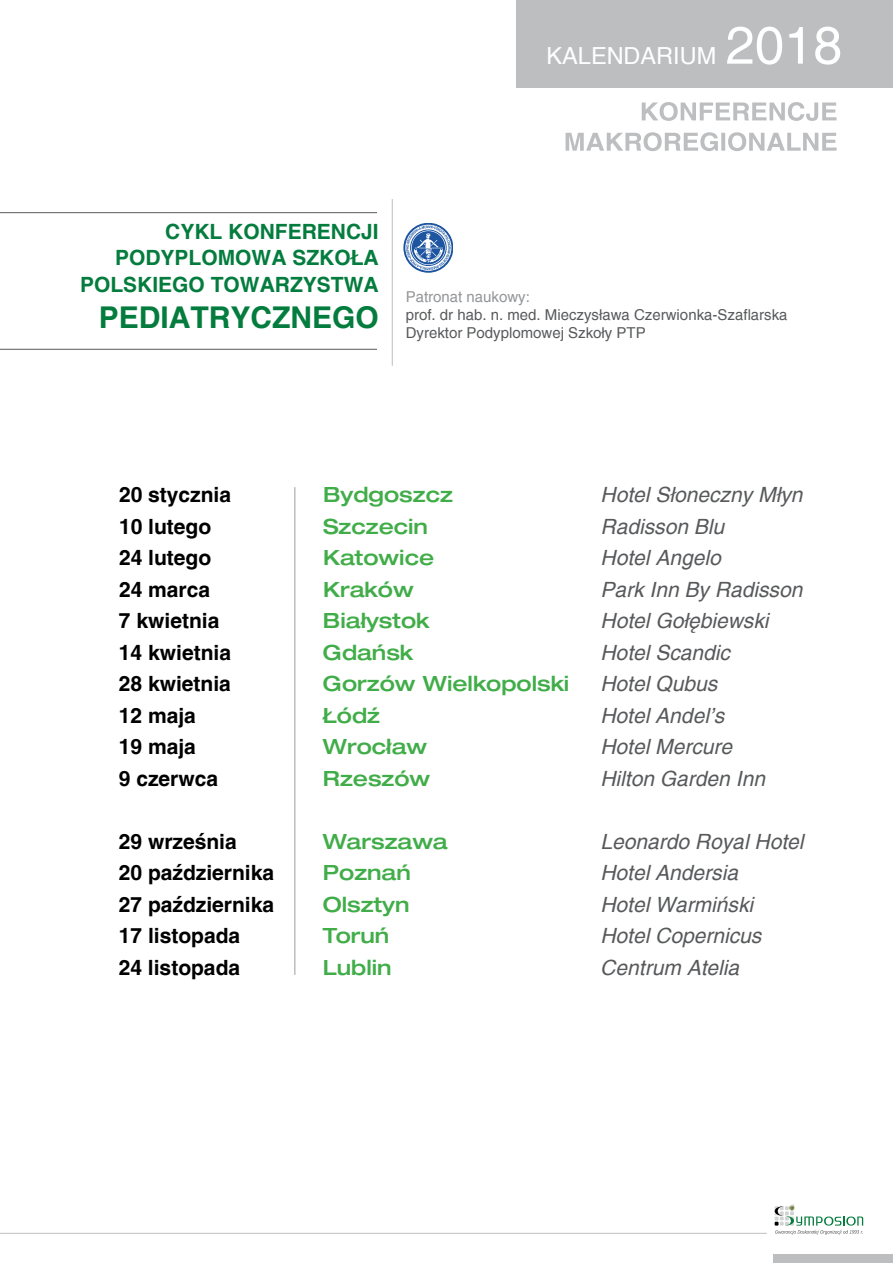
<style>
.page{position:relative;width:893px;height:1263px;background:#fff}
.page>*{position:absolute;margin:0;border:0;box-sizing:border-box;transform-origin:0 0}
.t1{font:52.5px "Helvetica";color:#fff}
.t2{font:700 30px "Helvetica";color:#047c3e}
.t3{font:23.55px "Helvetica";color:#fff}
.t4{font:italic 21px "Helvetica";color:#58595b}
.t5{font:700 21px "Helvetica";color:#000}
.t6{font:500 expanded 21px "Helvetica Neue LT Pro";color:#41ad49}
.t7{font:700 21px/26.1px "Helvetica";color:#047c3e;text-align:right}
.t8{font:15px/18px "Helvetica";color:#58595b}
.t9{font:15px "Helvetica";color:#939598}
</style>
<div class="page">
<hr style="left:0;top:1233px;width:767px;height:1px;background:#bcbec0">
<svg style="left:775px;top:1205px;width:88px;height:29px"></svg>
<hr style="left:392px;top:199px;width:1px;height:167px;background:#bcbec0">
<div style="left:774px;top:1254px;width:119px;height:9px;background:#bcbec0"></div>
<div style="left:517px;top:0;width:376px;height:87px;background:#bcbec0"></div>
<hr style="left:0;top:212px;width:377px;height:1px;background:#58595b">
<hr style="left:0;top:349px;width:377px;height:1px;background:#58595b">
<svg style="left:404px;top:223px;width:49px;height:49px"></svg>
<hr style="left:294px;top:487px;width:2px;height:488px;background:#bcbec0">
<svg style="left:566px;top:132px;width:270px;height:19px"></svg>
<svg style="left:642px;top:102px;width:194px;height:19px"></svg>
<p class="t3" style="left:547px;top:42px;width:171px">KALENDARIUM</p>
<h1 class="t1" style="left:726px;top:15px;width:118px">2018</h1>
<p class="t7" style="left:80px;top:220px;width:300px">cykl konferencji<br>Podyplomowa Szkoła<br>Polskiego Towarzystwa</p>
<h2 class="t2" style="left:99px;top:299px;width:282px">Pediatrycznego</h2>
<p class="t9" style="left:406px;top:288px;width:126px">Patronat naukowy:</p>
<p class="t8" style="left:406px;top:306px;width:383px">prof. dr hab. n. med. Mieczysława Czerwionka-Szaflarska<br>Dyrektor Podyplomowej Szkoły PTP</p>
<p class="t5" style="left:119px;top:482px;width:114px">20 stycznia</p>
<p class="t6" style="left:323px;top:482px;width:131px">Bydgoszcz</p>
<p class="t4" style="left:601px;top:483px;width:203px">Hotel Słoneczny Młyn</p>
<p class="t5" style="left:119px;top:514px;width:94px">10 lutego</p>
<p class="t6" style="left:323px;top:513px;width:106px">Szczecin</p>
<p class="t4" style="left:601px;top:514px;width:125px">Radisson Blu</p>
<p class="t5" style="left:119px;top:545px;width:94px">24 lutego</p>
<p class="t6" style="left:323px;top:545px;width:113px">Katowice</p>
<p class="t4" style="left:601px;top:546px;width:122px">Hotel Angelo</p>
<p class="t5" style="left:119px;top:577px;width:93px">24 marca</p>
<p class="t6" style="left:323px;top:576px;width:92px">Kraków</p>
<p class="t4" style="left:600px;top:577px;width:203px">Park Inn By Radisson</p>
<p class="t5" style="left:119px;top:608px;width:102px">7 kwietnia</p>
<p class="t6" style="left:323px;top:608px;width:108px">Białystok</p>
<p class="t4" style="left:600px;top:609px;width:170px">Hotel Gołębiewski</p>
<p class="t5" style="left:119px;top:640px;width:114px">14 kwietnia</p>
<p class="t6" style="left:323px;top:639px;width:92px">Gdańsk</p>
<p class="t4" style="left:600px;top:640px;width:131px">Hotel Scandic</p>
<p class="t5" style="left:119px;top:671px;width:114px">28 kwietnia</p>
<p class="t6" style="left:323px;top:671px;width:248px">Gorzów Wielkopolski</p>
<p class="t4" style="left:600px;top:672px;width:118px">Hotel Qubus</p>
<p class="t5" style="left:119px;top:703px;width:79px">12 maja</p>
<p class="t6" style="left:323px;top:702px;width:59px">Łódź</p>
<p class="t4" style="left:600px;top:703px;width:125px">Hotel Andel’s</p>
<p class="t5" style="left:119px;top:734px;width:79px">19 maja</p>
<p class="t6" style="left:323px;top:734px;width:106px">Wrocław</p>
<p class="t4" style="left:600px;top:735px;width:133px">Hotel Mercure</p>
<p class="t5" style="left:119px;top:766px;width:101px">9 czerwca</p>
<p class="t6" style="left:323px;top:765px;width:109px">Rzeszów</p>
<p class="t4" style="left:600px;top:766px;width:166px">Hilton Garden Inn</p>
<p class="t5" style="left:119px;top:829px;width:119px">29 września</p>
<p class="t6" style="left:323px;top:828px;width:126px">Warszawa</p>
<p class="t4" style="left:600px;top:829px;width:205px">Leonardo Royal Hotel</p>
<p class="t5" style="left:119px;top:860px;width:157px">20 października</p>
<p class="t6" style="left:323px;top:860px;width:89px">Poznań</p>
<p class="t4" style="left:600px;top:861px;width:139px">Hotel Andersia</p>
<p class="t5" style="left:119px;top:892px;width:157px">27 października</p>
<p class="t6" style="left:323px;top:891px;width:88px">Olsztyn</p>
<p class="t4" style="left:600px;top:892px;width:154px">Hotel Warmiński</p>
<p class="t5" style="left:119px;top:923px;width:123px">17 listopada</p>
<p class="t6" style="left:323px;top:923px;width:68px">Toruń</p>
<p class="t4" style="left:600px;top:924px;width:163px">Hotel Copernicus</p>
<p class="t5" style="left:119px;top:955px;width:123px">24 listopada</p>
<p class="t6" style="left:323px;top:954px;width:70px">Lublin</p>
<p class="t4" style="left:600px;top:955px;width:140px">Centrum Atelia</p>
</div>
